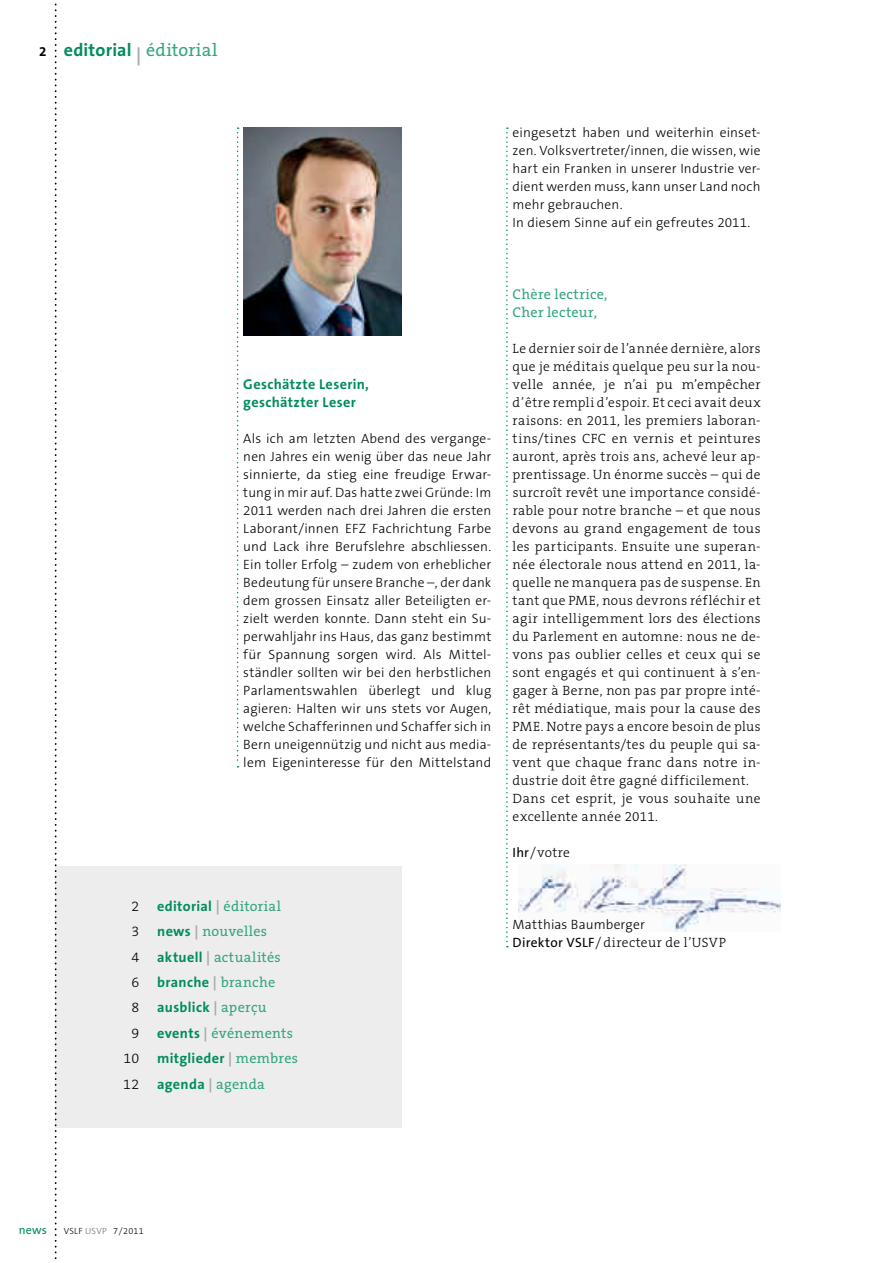
<style>
.page{position:relative;width:893px;height:1263px;background:#fff}
.page>*{position:absolute;margin:0;border:0;box-sizing:border-box;transform-origin:0 0}
.t1{font:700 18px "The Sans B7";letter-spacing:.01em;color:#008d5c}
.t2{font:700 14.25px/18px "The Sans B7";letter-spacing:.025em;color:#008d5c}
.t3{font:14.25px/18px "The Serif B5 Plain";letter-spacing:.02em;color:#35a582}
.t4{font:300 14.25px "The Serif B3";color:#000}
.t5{font:300 14.25px "The Sans B3";color:#000}
.t6{font:300 13.5px/18px "The Serif B3";letter-spacing:.03em;color:#000}
.t7{font:300 13.5px/18px "The Sans B3";letter-spacing:.01em;color:#000;text-align:justify}
.t8{font:12px "The Sans B5 Plain";color:#008d5c}
.t9{font:300 9px "The Sans B3";letter-spacing:.025em;color:#000}
.s1{font-size:13.5px;color:#000}
.s2{color:#a7a9ac}
.s3{font-family:"The Serif B5 Plain";font-weight:400;color:#35a582}
.s4{font-family:"The Sans B7";font-weight:700;color:#008d5c}
.s5{font-family:"The Sans B7";font-weight:700;color:#a7a9ac}
.s6{font-family:"The Sans B5 Plain";font-weight:400}
.s7{font-family:"The Sans B3"}
.s8{color:#6d6e71}
</style>
<div class="page">
<img style="left:519px;top:865px;width:261px;height:67px">
<div style="left:55px;top:866px;width:347px;height:261px;background:#ededee"></div>
<img style="left:243px;top:128px;width:158px;height:207px">
<svg style="left:506px;top:127px;width:2px;height:820px"></svg>
<svg style="left:237px;top:127px;width:2px;height:640px"></svg>
<svg style="left:55px;top:3px;width:2px;height:1257px"></svg>
<h1 class="t1" style="left:39px;top:40px;width:180px"><span class="s1">2</span> editorial <span class="s2">|</span> <span class="s3">éditorial</span></h1>
<p class="t7" style="left:513px;top:124px;width:250px;text-align:left">eingesetzt haben und weiterhin einset&shy;zen. Volksvertreter/innen, die wissen, wie hart ein Franken in unserer Industrie ver&shy;dient werden muss, kann unser Land noch mehr gebrauchen.<br>In diesem Sinne auf ein gefreutes 2011.</p>
<p class="t2" style="left:243px;top:376px;width:127px">Geschätzte Leserin, geschätzter Leser</p>
<p class="t7" style="left:243px;top:430px;width:250px">Als ich am letzten Abend des vergange&shy;nen Jahres ein wenig über das neue Jahr sinnierte, da stieg eine freudige Erwar&shy;tung in mir auf. Das hatte zwei Gründe: Im 2011 werden nach drei Jahren die ersten Laborant/innen EFZ Fachrichtung Farbe und Lack ihre Berufslehre abschliessen.<br>Ein toller Erfolg – zudem von erheblicher Bedeutung für unsere Branche –, der dank dem grossen Einsatz aller Beteiligten er&shy;zielt werden konnte. Dann steht ein Su&shy;perwahljahr ins Haus, das ganz bestimmt für Spannung sorgen wird. Als Mittel&shy;ständler sollten wir bei den herbstlichen Parlamentswahlen überlegt und klug agieren: Halten wir uns stets vor Augen, welche Schafferinnen und Schaffer sich in Bern uneigennützig und nicht aus media&shy;lem Eigeninteresse für den Mittelstand</p>
<p class="t4" style="left:131px;top:898px;width:9px">2</p>
<p class="t2" style="left:157px;top:897px;width:126px">editorial <span class="s2">|</span> <span class="s3">éditorial</span></p>
<p class="t4" style="left:131px;top:924px;width:9px">3</p>
<p class="t3" style="left:157px;top:923px;width:111px"><span class="s4">news</span> <span class="s5">|</span> nouvelles</p>
<p class="t5" style="left:131px;top:949px;width:9px">4</p>
<p class="t3" style="left:157px;top:948px;width:125px"><span class="s4">aktuell</span> <span class="s5">|</span> actualités</p>
<p class="t5" style="left:131px;top:975px;width:9px">6</p>
<p class="t2" style="left:157px;top:974px;width:120px">branche <span class="s2">|</span> <span class="s3">branche</span></p>
<p class="t5" style="left:131px;top:1000px;width:9px">8</p>
<p class="t2" style="left:157px;top:999px;width:111px">ausblick <span class="s2">|</span> <span class="s3">aperçu</span></p>
<p class="t5" style="left:131px;top:1026px;width:9px">9</p>
<p class="t3" style="left:157px;top:1025px;width:137px"><span class="s4">events</span> <span class="s5">|</span> événements</p>
<p class="t4" style="left:124px;top:1051px;width:17px">10</p>
<p class="t2" style="left:157px;top:1050px;width:142px">mitglieder <span class="s2">|</span> <span class="s3">membres</span></p>
<p class="t4" style="left:123px;top:1077px;width:17px">12</p>
<p class="t2" style="left:157px;top:1075px;width:109px">agenda <span class="s2">|</span> <span class="s3">agenda</span></p>
<p class="t3" style="left:513px;top:286px;width:96px">Chère lectrice,<br>Cher lecteur,</p>
<p class="t6" style="left:513px;top:340px;width:250px">Le dernier soir de l’année dernière, alors que je méditais quelque peu sur la nou&shy;velle année, je n’ai pu m’empêcher d’être rempli d’espoir. Et ceci avait deux raisons: en 2011, les premiers laboran&shy;tins/tines CFC en vernis et peintures auront, après trois ans, achevé leur ap&shy;prentissage. Un énorme succès – qui de surcroît revêt une importance considé&shy;rable pour notre branche – et que nous devons au grand engagement de tous les participants. Ensuite une superan&shy;née électorale nous attend en 2011, la&shy;quelle ne manquera pas de suspense. En tant que PME, nous devrons réfléchir et agir intelligemment lors des élections du Parlement en automne: nous ne de&shy;vons pas oublier celles et ceux qui se sont engagés et qui continuent à s’en&shy;gager à Berne, non pas par propre inté&shy;rêt médiatique, mais pour la cause des PME. Notre pays a encore besoin de plus de représentants/tes du peuple qui sa&shy;vent que chaque franc dans notre in&shy;dustrie doit être gagné difficilement.<br>Dans cet esprit, je vous souhaite une excellente année 2011.</p>
<p class="t6" style="left:513px;top:844px;width:59px"><span class="s6">Ihr</span>/votre</p>
<p class="t7" style="left:513px;top:916px;width:134px">Matthias Baumberger</p>
<p class="t6" style="left:513px;top:934px;width:215px"><span class="s6">Direktor VSLF</span><span class="s7">/</span> directeur de l’USVP</p>
<p class="t8" style="left:19px;top:1223px;width:29px">news</p>
<p class="t9" style="left:64px;top:1226px;width:81px">VSLF <span class="s8">USVP</span> 7/2011</p>
</div>
